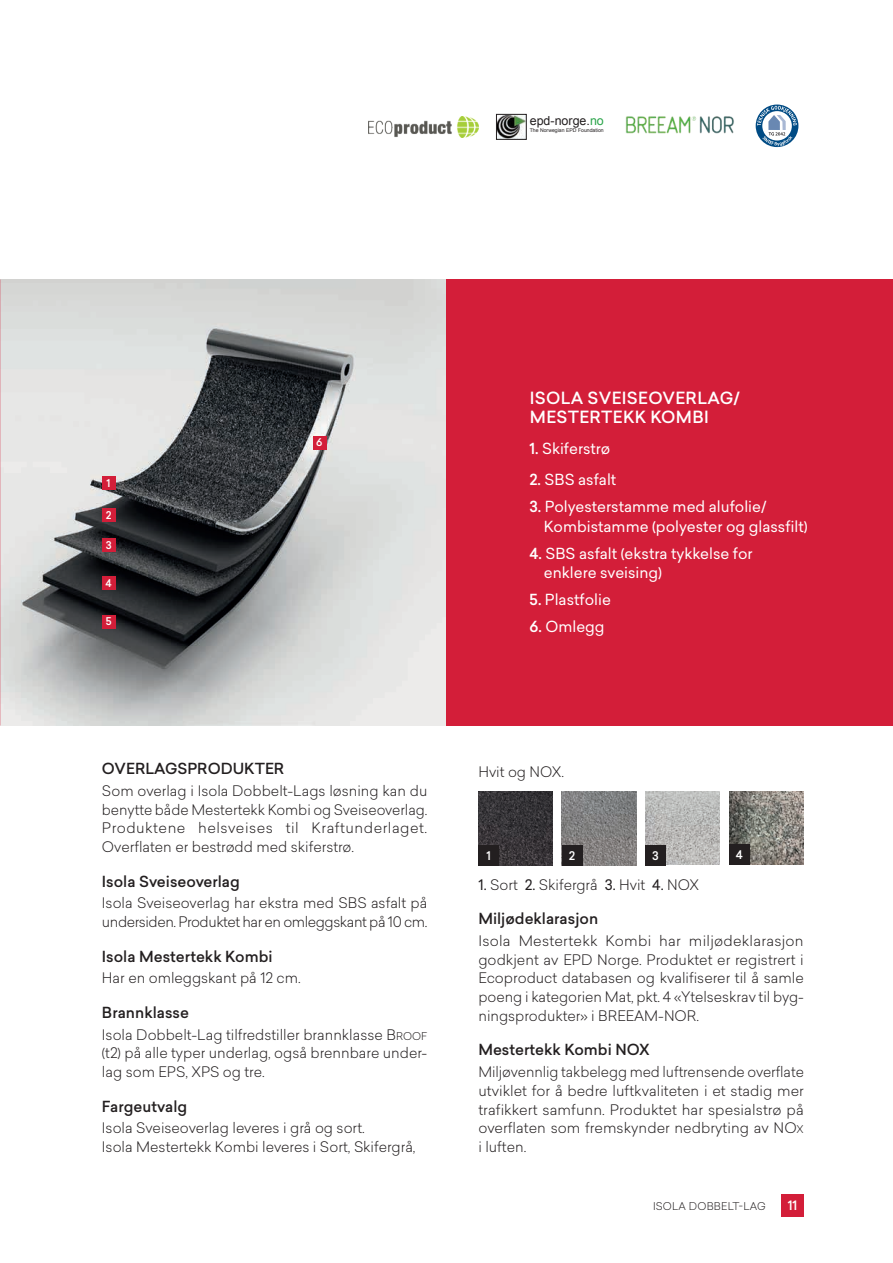
<style>
.page{position:relative;width:893px;height:1263px;background:#fff}
.page>*{position:absolute;margin:0;border:0;box-sizing:border-box;transform-origin:0 0}
.t1{font:500 16.5px/18.8px "Sailec";letter-spacing:.02em;color:#fff}
.t2{font:15px/19.5px "Sailec";color:#fff}
.t3{font:500 15px "Sailec";color:#231f20}
.t4{font:300 14.25px/18.8px "Sailec";color:#231f20;text-align:justify}
.t5{font:300 14.25px/18.8px "Sailec";letter-spacing:-.02em;color:#231f20}
.t6{font:500 12.75px "Sailec";color:#fff}
.t7{font:12.45px "Arial";color:#231f20}
.t8{font:500 11.7px "Sailec";color:#fff}
.t9{font:300 10.5px "Sailec";letter-spacing:.02em;color:#231f20}
.t10{font:500 10.5px "Sailec";color:#fff}
.t11{font:5.25px "Arial";color:#231f20}
.s1{color:#29a449}
.s2{font-size:10.5px}
.s3{font-weight:500}
.s4{font-weight:400}
</style>
<div class="page">
<div style="left:781px;top:1194px;width:23px;height:23px;background:#d31e39"></div>
<img style="left:0;top:279px;width:446px;height:447px">
<div style="left:446px;top:279px;width:447px;height:447px;background:#d31e39"></div>
<div style="left:102px;top:476px;width:14px;height:14px;background:#d31e39"></div>
<div style="left:102px;top:508px;width:14px;height:14px;background:#d31e39"></div>
<div style="left:313px;top:436px;width:14px;height:13px;background:#d31e39"></div>
<div style="left:102px;top:538px;width:14px;height:14px;background:#d31e39"></div>
<div style="left:102px;top:576px;width:14px;height:14px;background:#d31e39"></div>
<div style="left:102px;top:615px;width:14px;height:13px;background:#d31e39"></div>
<img style="left:626px;top:116px;width:108px;height:18px">
<img style="left:498px;top:116px;width:26px;height:21px">
<div style="left:496px;top:114px;width:30px;height:25px;border:1px solid #231f20"></div>
<svg style="left:756px;top:105px;width:42px;height:42px"></svg>
<svg style="left:757px;top:106px;width:40px;height:40px"></svg>
<img style="left:729px;top:791px;width:74px;height:74px">
<img style="left:645px;top:791px;width:75px;height:74px">
<img style="left:478px;top:791px;width:75px;height:74px">
<img style="left:562px;top:791px;width:74px;height:74px">
<div style="left:478px;top:845px;width:21px;height:20px;background:#231f20"></div>
<div style="left:645px;top:845px;width:21px;height:20px;background:#231f20"></div>
<div style="left:562px;top:845px;width:20px;height:20px;background:#231f20"></div>
<div style="left:729px;top:844px;width:21px;height:21px;background:#231f20"></div>
<img style="left:368px;top:117px;width:111px;height:20px">
<p class="t7" style="left:530px;top:112px;width:76px">epd-norge.<span class="s1">no</span></p>
<p class="t11" style="left:530px;top:127px;width:75px">The Norwegian EPD Foundation</p>
<p class="t10" style="left:107px;top:476px;width:6px">1</p>
<p class="t10" style="left:106px;top:508px;width:7px">2</p>
<p class="t10" style="left:106px;top:537px;width:7px">3</p>
<p class="t10" style="left:106px;top:576px;width:8px">4</p>
<p class="t10" style="left:106px;top:614px;width:7px">5</p>
<p class="t10" style="left:316px;top:435px;width:8px">6</p>
<p class="t3" style="left:102px;top:758px;width:184px">OVERLAGSPRODUKTER</p>
<p class="t4" style="left:102px;top:781px;width:327px">Som overlag i Isola Dobbelt-Lags løsning kan du benytte både Mestertekk Kombi og Sveiseoverlag.<br>Produktene helsveises til Kraftunderlaget.<br>Overflaten er bestrødd med skiferstrø.</p>
<p class="t3" style="left:102px;top:870px;width:139px">Isola Sveiseoverlag</p>
<p class="t5" style="left:102px;top:893px;width:327px">Isola Sveiseoverlag har ekstra med SBS asfalt på undersiden. Produktet har en omleggskant på 10 cm.</p>
<p class="t3" style="left:102px;top:945px;width:172px">Isola Mestertekk Kombi</p>
<p class="t4" style="left:102px;top:968px;width:200px">Har en omleggskant på 12 cm.</p>
<p class="t3" style="left:102px;top:1002px;width:89px">Brannklasse</p>
<p class="t4" style="left:102px;top:1025px;width:327px">Isola Dobbelt-Lag tilfredstiller brannklasse B<span class="s2">ROOF </span>(t2) på alle typer underlag, også brennbare under&shy;lag som EPS, XPS og tre.</p>
<p class="t3" style="left:102px;top:1095px;width:87px">Fargeutvalg</p>
<p class="t4" style="left:102px;top:1118px;width:315px">Isola Sveiseoverlag leveres i grå og sort.<br>Isola Mestertekk Kombi leveres i Sort, Skifergrå,</p>
<p class="t1" style="left:530px;top:388px;width:211px">ISOLA SVEISEOVERLAG/<br>MESTERTEKK KOMBI</p>
<p class="t2" style="left:530px;top:438px;width:82px"><span class="s3">1.</span> Skiferstrø</p>
<p class="t2" style="left:530px;top:470px;width:88px"><span class="s3">2.</span> SBS asfalt</p>
<p class="t2" style="left:544px;top:497px;width:265px;text-indent:-14px"><span class="s3">3.</span> Polyesterstamme med alufolie/<br>Kombistamme (polyester og glassfilt)</p>
<p class="t2" style="left:544px;top:543px;width:210px;text-indent:-14px"><span class="s3">4.</span> SBS asfalt (ekstra tykkelse for enklere sveising)</p>
<p class="t2" style="left:530px;top:590px;width:83px"><span class="s3">5.</span> Plastfolie</p>
<p class="t2" style="left:530px;top:617px;width:77px"><span class="s3">6.</span> Omlegg</p>
<p class="t4" style="left:478px;top:762px;width:87px">Hvit og NOX.</p>
<p class="t8" style="left:486px;top:847px;width:6px">1</p>
<p class="t8" style="left:569px;top:847px;width:8px">2</p>
<p class="t8" style="left:652px;top:847px;width:8px">3</p>
<p class="t8" style="left:736px;top:846px;width:9px">4</p>
<p class="t4" style="left:478px;top:875px;width:222px"><span class="s4">1.</span> Sort <span class="s4">2.</span> Skifergrå <span class="s4">3.</span> Hvit <span class="s4">4.</span> NOX</p>
<p class="t3" style="left:478px;top:908px;width:121px">Miljødeklarasjon</p>
<p class="t4" style="left:478px;top:931px;width:327px">Isola Mestertekk Kombi har miljødeklarasjon godkjent av EPD Norge. Produktet er registrert i Ecoproduct databasen og kvalifiserer til å samle poeng i kategorien Mat, pkt. 4 «Ytelseskrav til byg&shy;ningsprodukter» i BREEAM-NOR.</p>
<p class="t3" style="left:478px;top:1039px;width:173px">Mestertekk Kombi NOX</p>
<p class="t4" style="left:478px;top:1062px;width:327px">Miljøvennlig takbelegg med luftrensende overflate utviklet for å bedre luftkvaliteten i et stadig mer trafikkert samfunn. Produktet har spesialstrø på overflaten som fremskynder nedbryting av NO<span class="s2">X </span>i luften.</p>
<p class="t9" style="left:653px;top:1198px;width:114px">ISOLA DOBBELT-LAG</p>
<p class="t6" style="left:788px;top:1197px;width:11px">11</p>
</div>
